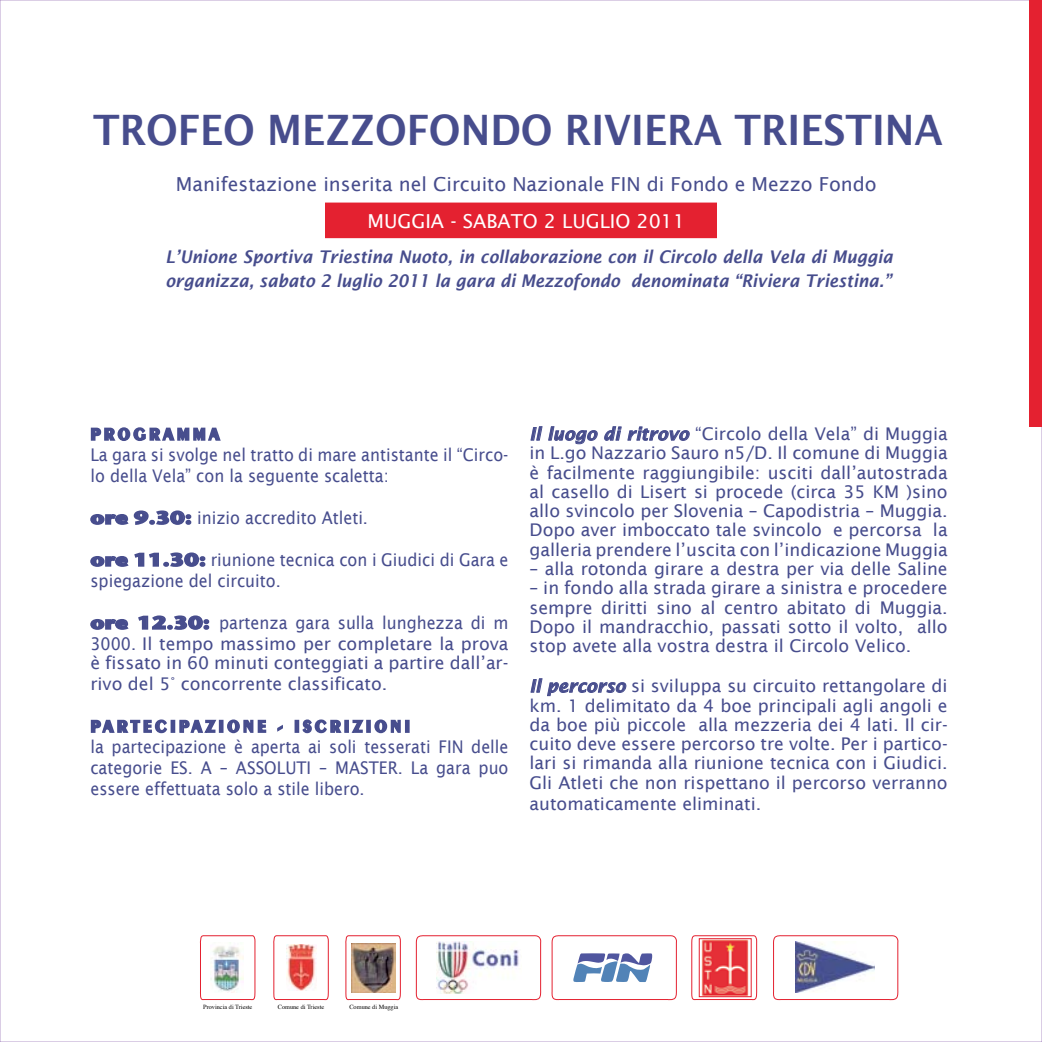
<style>
.page{position:relative;width:1042px;height:1042px;background:#fff}
.page>*{position:absolute;margin:0;border:0;box-sizing:border-box;transform-origin:0 0}
.t1{font:600 42px "Lucida Sans";color:#474d8d;scale:.92 1}
.t2{font:19.25px "Lucida Sans";color:#474d8d}
.t3{font:19.25px "Lucida Sans";color:#fff}
.t4{font:17.5px/19.2px "Lucida Sans";color:#474d8d;text-align:justify}
.t5{font:17.5px/21px "Lucida Sans";color:#474d8d;scale:.92 1}
.t6{font:italic 600 17.5px/24.5px "Lucida Sans";color:#474d8d;scale:.92 1}
.t7{font:700 17.5px "Peignot";letter-spacing:.2em;color:#474d8d;scale:.92 1}
.t8{font:6.3px "Times";color:#000}
.s1{font-family:"Stone Sans ITC";font-weight:700}
.s2{font-weight:600;font-style:italic}
</style>
<div class="page">
<div style="left:325px;top:203px;width:392px;height:35px;background:#e42130"></div>
<svg style="left:416px;top:935px;width:126px;height:66px"></svg>
<svg style="left:773px;top:935px;width:126px;height:66px"></svg>
<svg style="left:691px;top:935px;width:66px;height:66px"></svg>
<img style="left:436px;top:941px;width:85px;height:53px">
<svg style="left:273px;top:935px;width:56px;height:66px"></svg>
<svg style="left:345px;top:935px;width:56px;height:66px"></svg>
<svg style="left:200px;top:935px;width:56px;height:66px"></svg>
<svg style="left:551px;top:935px;width:126px;height:66px"></svg>
<img style="left:287px;top:944px;width:29px;height:46px">
<img style="left:701px;top:940px;width:48px;height:55px">
<div style="left:699px;top:938px;width:52px;height:59px;border:1px solid #e42130"></div>
<img style="left:211px;top:943px;width:32px;height:49px">
<img style="left:795px;top:941px;width:80px;height:51px">
<img style="left:352px;top:943px;width:44px;height:49px">
<svg style="left:90px;top:427px;width:131px;height:14px"></svg>
<svg style="left:90px;top:510px;width:102px;height:15px"></svg>
<svg style="left:90px;top:552px;width:116px;height:15px"></svg>
<svg style="left:90px;top:619px;width:39px;height:11px"></svg>
<svg style="left:138px;top:615px;width:72px;height:15px"></svg>
<svg style="left:90px;top:719px;width:78px;height:15px"></svg>
<div style="left:171px;top:720px;width:4px;height:13px;border:2px solid #474d8d"></div>
<svg style="left:179px;top:719px;width:38px;height:14px"></svg>
<div style="left:219px;top:720px;width:4px;height:13px;border:2px solid #474d8d"></div>
<svg style="left:227px;top:719px;width:40px;height:15px"></svg>
<svg style="left:277px;top:724px;width:6px;height:8px"></svg>
<div style="left:294px;top:720px;width:5px;height:13px;border:2px solid #474d8d"></div>
<svg style="left:302px;top:719px;width:40px;height:15px"></svg>
<div style="left:344px;top:720px;width:5px;height:13px;border:2px solid #474d8d"></div>
<svg style="left:351px;top:719px;width:13px;height:14px"></svg>
<div style="left:366px;top:720px;width:5px;height:13px;border:2px solid #474d8d"></div>
<svg style="left:374px;top:719px;width:27px;height:15px"></svg>
<div style="left:405px;top:720px;width:5px;height:13px;border:2px solid #474d8d"></div>
<svg style="left:530px;top:426px;width:68px;height:19px"></svg>
<svg style="left:604px;top:426px;width:86px;height:15px"></svg>
<svg style="left:530px;top:678px;width:97px;height:18px"></svg>
<div style="left:1029px;top:0;width:13px;height:427px;background:#e42130"></div>
<h1 class="t1" style="left:93px;top:106px;width:925px">TROFEO MEZZOFONDO RIVIERA TRIESTINA</h1>
<p class="t2" style="left:176px;top:173px;width:702px">Manifestazione inserita nel Circuito Nazionale FIN di Fondo e Mezzo Fondo</p>
<p class="t3" style="left:368px;top:210px;width:319px">MUGGIA - SABATO 2 LUGLIO 2011</p>
<p class="t6" style="left:165px;top:244px;width:792px">L’Unione Sportiva Triestina Nuoto, in collaborazione con il Circolo della Vela di Muggia organizza, sabato 2 luglio 2011 la gara di Mezzofondo denominata “Riviera Triestina.”</p>
<p class="t7" style="left:90px;top:424px;width:142px">PROGRAMMA</p>
<p class="t5" style="left:90px;top:444px;width:456px">La gara si svolge nel tratto di mare antistante il “Circo&shy;lo della Vela” con la seguente scaletta:</p>
<p class="t5" style="left:90px;top:507px;width:303px"><span class="s1">ore 9.30:</span> inizio accredito Atleti.</p>
<p class="t5" style="left:90px;top:549px;width:456px"><span class="s1">ore 11.30:</span> riunione tecnica con i Giudici di Gara e spiegazione del circuito.</p>
<p class="t5" style="left:90px;top:612px;width:456px"><span class="s1">ore 12.30:</span> partenza gara sulla lunghezza di m<br>3000. Il tempo massimo per completare la prova</p>
<p class="t4" style="left:90px;top:652px;width:420px;line-height:21px">è fissato in 60 minuti conteggiati a partire dall’ar&shy;rivo del 5° concorrente classificato.</p>
<p class="t7" style="left:90px;top:716px;width:349px">PARTECIPAZIONE - ISCRIZIONI</p>
<p class="t5" style="left:90px;top:736px;width:456px;text-align:justify">la partecipazione è aperta ai soli tesserati FIN delle categorie ES. A – ASSOLUTI – MASTER. La gara puo essere effettuata solo a stile libero.</p>
<p class="t4" style="left:529px;top:424px;width:420px"><span class="s2">Il luogo di ritrovo</span> “Circolo della Vela” di Muggia in L.go Nazzario Sauro n5/D. Il comune di Muggia è facilmente raggiungibile: usciti dall’autostrada al casello di Lisert si procede (circa 35 KM )sino allo svincolo per Slovenia – Capodistria – Muggia.<br>Dopo aver imboccato tale svincolo e percorsa la galleria prendere l’uscita con l’indicazione Muggia</p>
<p class="t4" style="left:529px;top:559px;width:420px">– alla rotonda girare a destra per via delle Saline</p>
<p class="t4" style="left:529px;top:578px;width:420px">– in fondo alla strada girare a sinistra e procedere sempre diritti sino al centro abitato di Muggia.<br>Dopo il mandracchio, passati sotto il volto, allo stop avete alla vostra destra il Circolo Velico.</p>
<p class="t4" style="left:529px;top:676px;width:420px"><span class="s2">Il percorso</span> si sviluppa su circuito rettangolare di km. 1 delimitato da 4 boe principali agli angoli e da boe più piccole alla mezzeria dei 4 lati. Il cir&shy;cuito deve essere percorso tre volte. Per i partico&shy;lari si rimanda alla riunione tecnica con i Giudici.<br>Gli Atleti che non rispettano il percorso verranno</p>
<p class="t4" style="left:529px;top:793px;width:233px">automaticamente eliminati.</p>
<p class="t8" style="left:203px;top:1000px;width:51px">Provincia di Trieste</p>
<p class="t8" style="left:278px;top:1000px;width:48px">Comune di Trieste</p>
<p class="t8" style="left:349px;top:1000px;width:50px">Comune di Muggia</p>
</div>
